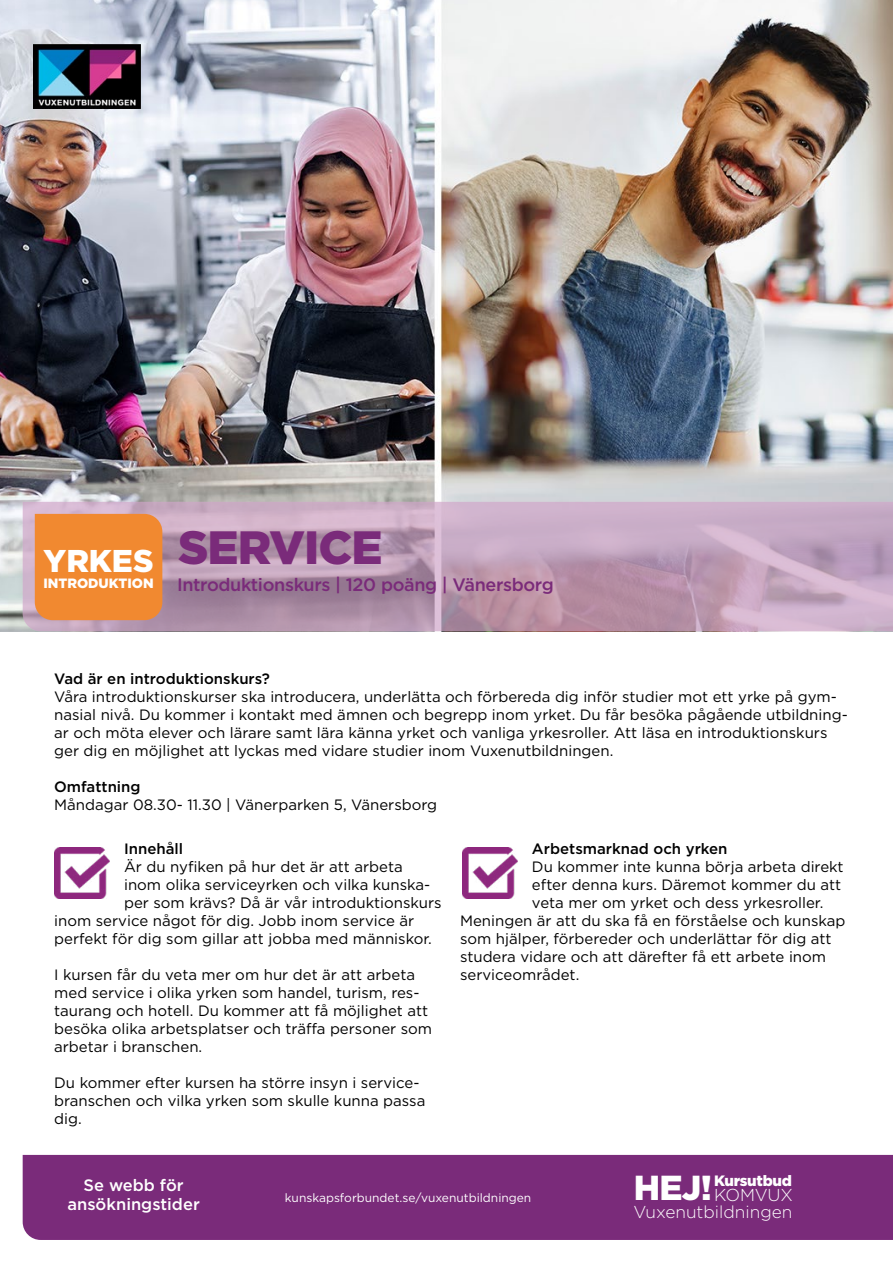
<style>
.page{position:relative;width:893px;height:1263px;background:#fff}
.page>*{position:absolute;margin:0;border:0;box-sizing:border-box;transform-origin:0 0}
.t1{font:900 46.65px "Gotham";letter-spacing:-.02em;color:#7a2b7a}
.t2{font:900 34.65px "Gotham";color:#fff}
.t3{font:900 31.5px "Gotham";color:#fff}
.t4{font:500 18px "Gotham";letter-spacing:-.02em;color:#7a2b7a}
.t5{font:300 17.25px "Gotham";color:#fff}
.t6{font:500 16.5px/19.8px "Gotham";color:#fff;text-align:center}
.t7{font:15px/18px "Gotham";color:#000}
.t8{font:500 15px "Gotham";color:#000}
.t9{font:900 15px "Gotham";letter-spacing:-.02em;color:#fff}
.t10{font:900 13.5px "Gotham";color:#fff}
.t11{font:12px "Gotham";color:#fff}
</style>
<div class="page">
<img style="left:0;top:0;width:893px;height:631px">
<svg style="left:23px;top:502px;width:870px;height:129px;background:#be9fb7"></svg>
<div style="left:35px;top:514px;width:127px;height:106px;background:#f18930"></div>
<img style="left:34px;top:44px;width:106px;height:64px">
<div style="left:23px;top:1155px;width:870px;height:85px;background:#7a2b7a"></div>
<img style="left:54px;top:847px;width:55px;height:51px">
<img style="left:462px;top:847px;width:55px;height:51px">
<h3 class="t3" style="left:44px;top:539px;width:111px">YRKES</h3>
<p class="t10" style="left:43px;top:574px;width:112px">INTRODUKTION</p>
<h1 class="t1" style="left:178px;top:516px;width:206px">SERVICE</h1>
<p class="t4" style="left:177px;top:573px;width:378px">Introduktionskurs | 120 poäng | Vänersborg</p>
<p class="t8" style="left:54px;top:669px;width:217px">Vad är en introduktionskurs?</p>
<p class="t7" style="left:54px;top:687px;width:795px">Våra introduktionskurser ska introducera, underlätta och förbereda dig inför studier mot ett yrke på gym&shy;nasial nivå. Du kommer i kontakt med ämnen och begrepp inom yrket. Du får besöka pågående utbildning&shy;ar och möta elever och lärare samt lära känna yrket och vanliga yrkesroller. Att läsa en introduktionskurs ger dig en möjlighet att lyckas med vidare studier inom Vuxenutbildningen.</p>
<p class="t8" style="left:54px;top:777px;width:88px">Omfattning</p>
<p class="t7" style="left:54px;top:795px;width:384px">Måndagar 08.30- 11.30 | Vänerparken 5, Vänersborg</p>
<p class="t8" style="left:124px;top:839px;width:61px">Innehåll</p>
<p class="t7" style="left:124px;top:857px;width:280px">Är du nyfiken på hur det är att arbeta</p>
<p class="t7" style="left:124px;top:875px;width:308px">inom olika serviceyrken och vilka kunska-</p>
<p class="t7" style="left:124px;top:893px;width:319px">per som krävs? Då är vår introduktionskurs</p>
<p class="t7" style="left:54px;top:911px;width:362px">inom service något för dig. Jobb inom service är</p>
<p class="t7" style="left:54px;top:929px;width:379px">perfekt för dig som gillar att jobba med människor.</p>
<p class="t7" style="left:54px;top:965px;width:379px">I kursen får du veta mer om hur det är att arbeta med service i olika yrken som handel, turism, res&shy;taurang och hotell. Du kommer att få möjlighet att besöka olika arbetsplatser och träffa personer som arbetar i branschen.</p>
<p class="t7" style="left:54px;top:1073px;width:373px">Du kommer efter kursen ha större insyn i service&shy;branschen och vilka yrken som skulle kunna passa dig.</p>
<p class="t8" style="left:532px;top:839px;width:197px">Arbetsmarknad och yrken</p>
<p class="t7" style="left:532px;top:857px;width:313px">Du kommer inte kunna börja arbeta direkt</p>
<p class="t7" style="left:532px;top:875px;width:311px">efter denna kurs. Däremot kommer du att</p>
<p class="t7" style="left:532px;top:893px;width:293px">veta mer om yrket och dess yrkesroller.</p>
<p class="t7" style="left:460px;top:911px;width:387px">Meningen är att du ska få en förståelse och kunskap</p>
<p class="t7" style="left:460px;top:929px;width:373px">som hjälper, förbereder och underlättar för dig att</p>
<p class="t7" style="left:460px;top:947px;width:368px">studera vidare och att därefter få ett arbete inom</p>
<p class="t7" style="left:460px;top:965px;width:121px">serviceområdet.</p>
<p class="t6" style="left:67px;top:1174px;width:134px">Se webb för ansökningstider</p>
<p class="t9" style="left:714px;top:1170px;width:79px">Kursutbud</p>
<h2 class="t2" style="left:634px;top:1164px;width:80px">HEJ!</h2>
<p class="t5" style="left:633px;top:1201px;width:161px">Vuxenutbildningen</p>
<p class="t11" style="left:285px;top:1190px;width:248px">kunskapsforbundet.se/vuxenutbildningen</p>
<p class="t5" style="left:714px;top:1184px;width:80px">KOMVUX</p>
</div>
